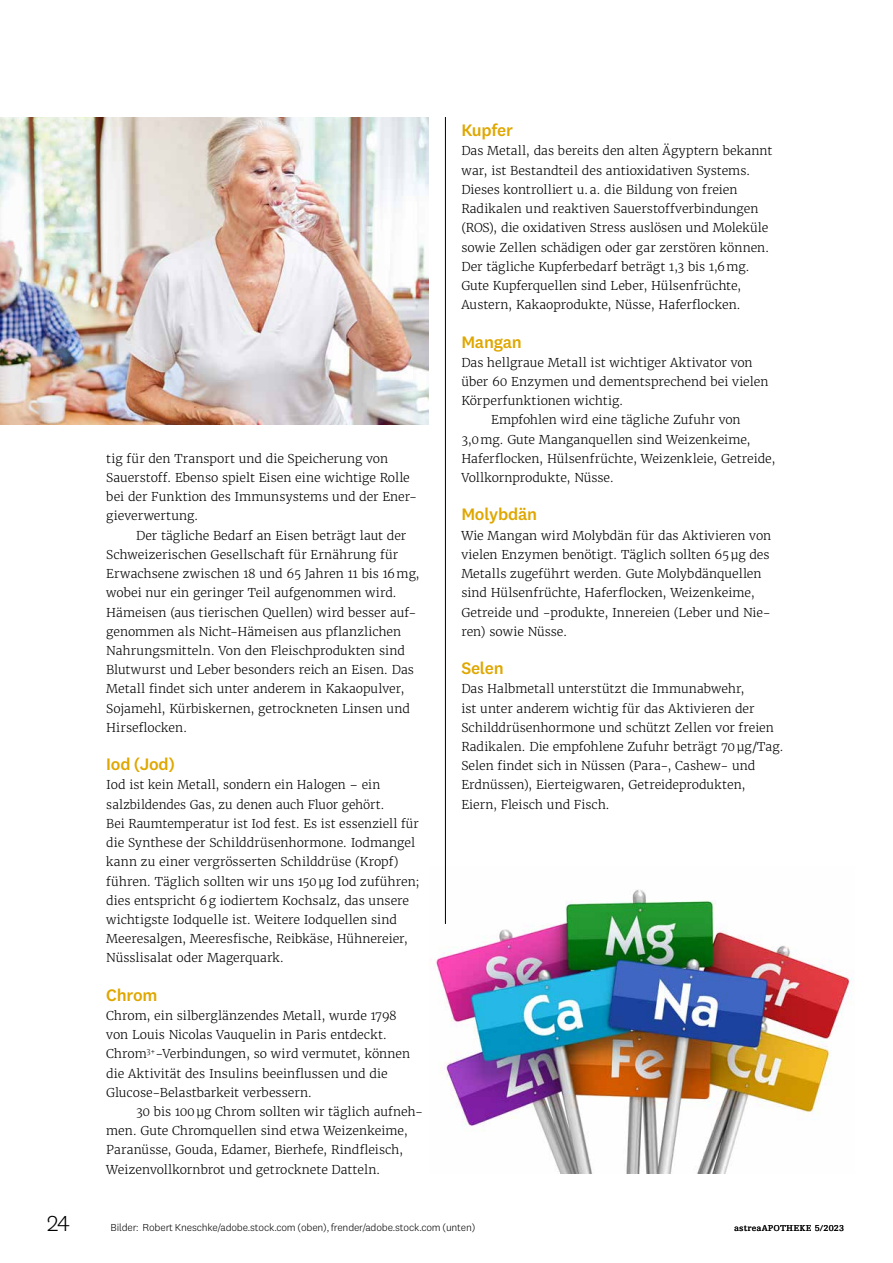
<style>
.page{position:relative;width:893px;height:1263px;background:#fff}
.page>*{position:absolute;margin:0;border:0;box-sizing:border-box;transform-origin:0 0}
.t1{font:300 22.5px "National 2";color:#000}
.t2{font:500 17.25px "National 2";letter-spacing:-.015em;color:#dfa700}
.t3{font:300 12.15px/19.2px "Merriweather";color:#000}
.t4{font:300 10.5px "National 2";letter-spacing:-.015em;color:#000}
.t5{font:9px "Egyptienne FLT Std";letter-spacing:.02em;color:#000}
</style>
<div class="page">
<img style="left:0;top:117px;width:428px;height:307px">
<img style="left:436px;top:866px;width:418px;height:307px">
<hr style="left:445px;top:117px;width:1px;height:807px;background:#000">
<p class="t3" style="left:106px;top:449px;width:312px">tig für den Transport und die Speicherung von Sauerstoff. Ebenso spielt Eisen eine wichtige Rolle bei der Funktion des Immunsystems und der Ener&shy;gieverwertung.</p>
<p class="t3" style="left:106px;top:526px;width:315px;text-indent:30px">Der tägliche Bedarf an Eisen beträgt laut der Schweizerischen Gesellschaft für Ernährung für Erwachsene zwischen 18 und 65 Jahren 11 bis 16mg, wobei nur ein geringer Teil aufgenommen wird.<br>Hämeisen (aus tierischen Quellen) wird besser auf&shy;genommen als Nicht-Hämeisen aus pflanzlichen Nahrungsmitteln. Von den Fleischprodukten sind Blutwurst und Leber besonders reich an Eisen. Das Metall findet sich unter anderem in Kakaopulver, Sojamehl, Kürbiskernen, getrockneten Linsen und Hirseflocken.</p>
<h2 class="t2" style="left:106px;top:754px;width:70px">Iod (Jod)</h2>
<p class="t3" style="left:106px;top:775px;width:315px">Iod ist kein Metall, sondern ein Halogen – ein salzbildendes Gas, zu denen auch Fluor gehört.<br>Bei Raumtemperatur ist Iod fest. Es ist essenziell für die Synthese der Schilddrüsenhormone. Iodmangel kann zu einer vergrösserten Schilddrüse (Kropf) führen. Täglich sollten wir uns 150µg Iod zuführen; dies entspricht 6g iodiertem Kochsalz, das unsere wichtigste Iodquelle ist. Weitere Iodquellen sind Meeresalgen, Meeresfische, Reibkäse, Hühnereier, Nüsslisalat oder Magerquark.</p>
<h2 class="t2" style="left:106px;top:984px;width:53px">Chrom</h2>
<p class="t3" style="left:106px;top:1006px;width:305px">Chrom, ein silberglänzendes Metall, wurde 1798 von Louis Nicolas Vauquelin in Paris entdeckt.<br>Chrom<sup>3+</sup>-Verbindungen, so wird vermutet, können die Aktivität des Insulins beeinflussen und die Glucose-Belastbarkeit verbessern.</p>
<p class="t3" style="left:106px;top:1102px;width:318px;text-indent:30px">30 bis 100µg Chrom sollten wir täglich aufneh&shy;men. Gute Chromquellen sind etwa Weizenkeime, Paranüsse, Gouda, Edamer, Bierhefe, Rindfleisch, Weizenvollkornbrot und getrocknete Datteln.</p>
<h2 class="t2" style="left:461px;top:120px;width:53px">Kupfer</h2>
<p class="t3" style="left:461px;top:142px;width:312px">Das Metall, das bereits den alten Ägyptern bekannt war, ist Bestandteil des antioxidativen Systems.<br>Dieses kontrolliert u.a. die Bildung von freien Radikalen und reaktiven Sauerstoffverbindungen (ROS), die oxidativen Stress auslösen und Moleküle sowie Zellen schädigen oder gar zerstören können.<br>Der tägliche Kupferbedarf beträgt 1,3 bis 1,6mg.<br>Gute Kupferquellen sind Leber, Hülsenfrüchte, Austern, Kakaoprodukte, Nüsse, Haferflocken.</p>
<h2 class="t2" style="left:461px;top:331px;width:62px">Mangan</h2>
<p class="t3" style="left:461px;top:353px;width:293px">Das hellgraue Metall ist wichtiger Aktivator von</p>
<p class="t3" style="left:461px;top:372px;width:309px">über 60 Enzymen und dementsprechend bei vielen</p>
<p class="t3" style="left:461px;top:391px;width:163px">Körperfunktionen wichtig.</p>
<p class="t3" style="left:491px;top:410px;width:251px">Empfohlen wird eine tägliche Zufuhr von</p>
<p class="t3" style="left:461px;top:430px;width:291px">3,0mg. Gute Manganquellen sind Weizenkeime,</p>
<p class="t3" style="left:461px;top:449px;width:316px">Haferflocken, Hülsenfrüchte, Weizenkleie, Getreide,</p>
<p class="t3" style="left:461px;top:468px;width:154px">Vollkornprodukte, Nüsse.</p>
<h2 class="t2" style="left:461px;top:504px;width:77px">Molybdän</h2>
<p class="t3" style="left:461px;top:526px;width:311px">Wie Mangan wird Molybdän für das Aktivieren von vielen Enzymen benötigt. Täglich sollten 65µg des Metalls zugeführt werden. Gute Molybdänquellen sind Hülsenfrüchte, Haferflocken, Weizenkeime, Getreide und -produkte, Innereien (Leber und Nie&shy;ren) sowie Nüsse.</p>
<h2 class="t2" style="left:461px;top:658px;width:44px">Selen</h2>
<p class="t3" style="left:461px;top:679px;width:324px">Das Halbmetall unterstützt die Immunabwehr,<br>ist unter anderem wichtig für das Aktivieren der Schilddrüsenhormone und schützt Zellen vor freien Radikalen. Die empfohlene Zufuhr beträgt 70µg/Tag.<br>Selen findet sich in Nüssen (Para-, Cashew- und Erdnüssen), Eierteigwaren, Getreideprodukten, Eiern, Fleisch und Fisch.</p>
<h1 class="t1" style="left:47px;top:1211px;width:25px">24</h1>
<p class="t4" style="left:111px;top:1222px;width:366px">Bilder: Robert Kneschke/adobe.stock.com (oben), frender/adobe.stock.com (unten)</p>
<p class="t5" style="left:734px;top:1223px;width:111px">astreaAPOTHEKE 5/2023</p>
</div>
